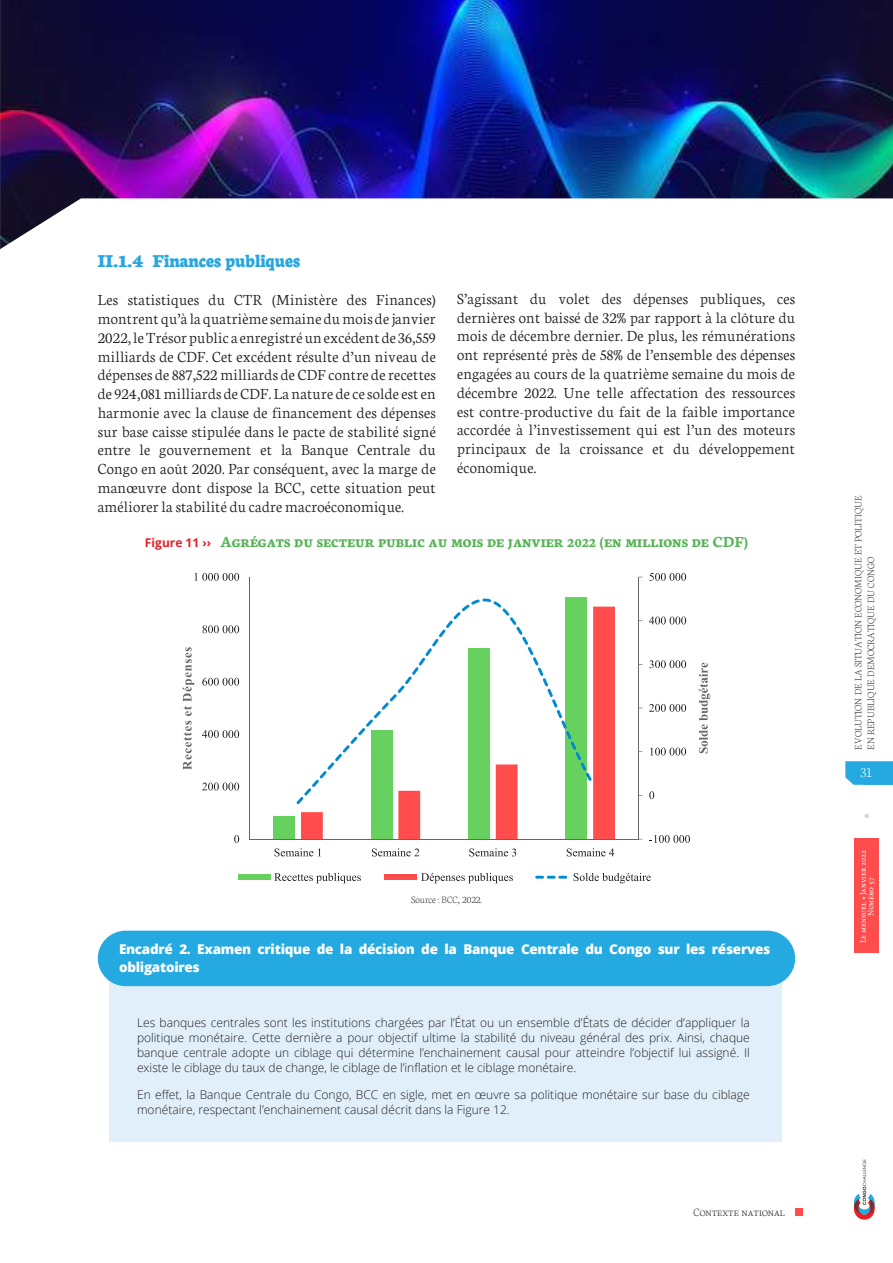
<style>
.page{position:relative;width:893px;height:1263px;background:#fff}
.page>*{position:absolute;margin:0;border:0;box-sizing:border-box;transform-origin:0 0}
.t1{font:800 19.5px "Neuton";color:#28a7df}
.t2{font:300 16.5px/18.8px "Neuton";letter-spacing:.01em;color:#231f20;text-align:justify}
.t3{font:16.5px "Neuton SC Bold";color:#56b455}
.t4{font:200 15px "Neuton";color:#fff}
.t5{font:800 13.5px/18px "Open Sans";letter-spacing:-.02em;color:#fff}
.t6{font:300 12px/15px "Open Sans";color:#231f20;text-align:justify}
.t7{font:200 12px "Neuton";color:#231f20}
.t8{font:200 10.5px/12.6px "Neuton";color:#231f20}
.t9{font:8.25px/7.5px "Minion Pro";color:#fff;text-align:center}
.s1{font-family:"Open Sans";font-weight:700;font-size:12px;color:#e61e2a}
.s2{font-family:"Neuton"}
</style>
<div class="page">
<div style="left:109px;top:981px;width:673px;height:161px;background:#e0eff9"></div>
<div style="left:98px;top:931px;width:697px;height:55px;background:#24aae1;border-radius:28px"></div>
<img style="left:0;top:0;width:893px;height:249px">
<div style="left:273px;top:816px;width:22px;height:23px;background:#66d15e"></div>
<svg style="left:301px;top:607px;width:314px;height:232px"></svg>
<hr style="left:638px;top:577px;width:1px;height:262px;background:#666">
<hr style="left:249px;top:577px;width:1px;height:262px;background:#666">
<hr style="left:249px;top:839px;width:390px;height:1px;background:#666">
<svg style="left:296px;top:598px;width:296px;height:206px"></svg>
<svg style="left:649px;top:835px;width:41px;height:8px"></svg>
<svg style="left:649px;top:791px;width:5px;height:8px"></svg>
<svg style="left:650px;top:748px;width:36px;height:7px"></svg>
<svg style="left:649px;top:704px;width:37px;height:8px"></svg>
<svg style="left:649px;top:660px;width:37px;height:8px"></svg>
<svg style="left:649px;top:616px;width:37px;height:8px"></svg>
<svg style="left:649px;top:573px;width:37px;height:8px"></svg>
<svg style="left:234px;top:835px;width:5px;height:8px"></svg>
<svg style="left:202px;top:782px;width:37px;height:8px"></svg>
<svg style="left:202px;top:730px;width:37px;height:8px"></svg>
<svg style="left:202px;top:678px;width:37px;height:8px"></svg>
<svg style="left:203px;top:625px;width:36px;height:8px"></svg>
<svg style="left:195px;top:573px;width:44px;height:8px"></svg>
<svg style="left:275px;top:848px;width:46px;height:8px"></svg>
<svg style="left:372px;top:848px;width:47px;height:8px"></svg>
<svg style="left:469px;top:848px;width:47px;height:8px"></svg>
<svg style="left:567px;top:848px;width:47px;height:8px"></svg>
<svg style="left:699px;top:663px;width:11px;height:90px"></svg>
<svg style="left:183px;top:647px;width:11px;height:123px"></svg>
<div style="left:238px;top:874px;width:32px;height:6px;background:#66d15e"></div>
<svg style="left:274px;top:873px;width:87px;height:10px"></svg>
<div style="left:385px;top:874px;width:32px;height:6px;background:#ff4d4d"></div>
<svg style="left:421px;top:873px;width:92px;height:10px"></svg>
<svg style="left:535px;top:876px;width:32px;height:3px"></svg>
<svg style="left:574px;top:873px;width:77px;height:10px"></svg>
<div style="left:854px;top:838px;width:25px;height:115px;background:#ff4d4d"></div>
<svg style="left:845px;top:761px;width:48px;height:24px"></svg>
<svg style="left:854px;top:1159px;width:21px;height:60px"></svg>
<svg style="left:864px;top:814px;width:5px;height:4px"></svg>
<svg style="left:795px;top:1208px;width:7px;height:8px"></svg>
<p class="t1" style="left:98px;top:251px;width:204px">II.1.4 Finances publiques</p>
<p class="t2" style="left:98px;top:290px;width:340px">Les statistiques du CTR (Ministère des Finances) montrent qu’à la quatrième semaine du mois de janvier 2022, le Trésor public a enregistré un excédent de 36,559 milliards de CDF. Cet excédent résulte d’un niveau de dépenses de 887,522 milliards de CDF contre de recettes de 924,081 milliards de CDF. La nature de ce solde est en harmonie avec la clause de financement des dépenses sur base caisse stipulée dans le pacte de stabilité signé entre le gouvernement et la Banque Centrale du Congo en août 2020. Par conséquent, avec la marge de manœuvre dont dispose la BCC, cette situation peut améliorer la stabilité du cadre macroéconomique.</p>
<p class="t2" style="left:457px;top:289px;width:340px">S’agissant du volet des dépenses publiques, ces dernières ont baissé de 32% par rapport à la clôture du mois de décembre dernier. De plus, les rémunérations ont représenté près de 58% de l’ensemble des dépenses engagées au cours de la quatrième semaine du mois de décembre 2022. Une telle affectation des ressources est contre-productive du fait de la faible importance accordée à l’investissement qui est l’un des moteurs principaux de la croissance et du développement économique.</p>
<p class="t3" style="left:145px;top:533px;width:605px"><span class="s1">Figure 11 ››</span> Agrégats du secteur public au mois de janvier 2022 (en millions de CDF)</p>
<p class="t8" style="left:411px;top:893px;width:72px">Source : BCC, 2022.</p>
<p class="t5" style="left:119px;top:940px;width:653px">Encadré 2. Examen critique de la décision de la Banque Centrale du Congo sur les réserves obligatoires</p>
<p class="t6" style="left:137px;top:1015px;width:614px">Les banques centrales sont les institutions chargées par l’État ou un ensemble d’États de décider d’appliquer la politique monétaire. Cette dernière a pour objectif ultime la stabilité du niveau général des prix. Ainsi, chaque banque centrale adopte un ciblage qui détermine l’enchainement causal pour atteindre l’objectif lui assigné. Il existe le ciblage du taux de change, le ciblage de l’inflation et le ciblage monétaire.</p>
<p class="t6" style="left:137px;top:1087px;width:614px">En effet, la Banque Centrale du Congo, BCC en sigle, met en œuvre sa politique monétaire sur base du ciblage monétaire, respectant l’enchainement causal décrit dans la Figure 12.</p>
<p class="t7" style="left:693px;top:1206px;width:93px">Contexte national</p>
<p class="t8" style="left:852px;top:749px;width:255px;rotate:-90deg">EVOLUTION DE LA SITUATION ECONOMIQUE ET POLITIQUE<br>EN REPUBLIQUE DEMOCRATIQUE DU CONGO</p>
<p class="t4" style="left:861px;top:764px;width:13px">31</p>
<p class="t9" style="left:859px;top:943px;width:95px;rotate:-90deg">Le mensuel <span class="s2">◊</span> Janvier 2022<br>Numéro 57</p>
</div>
